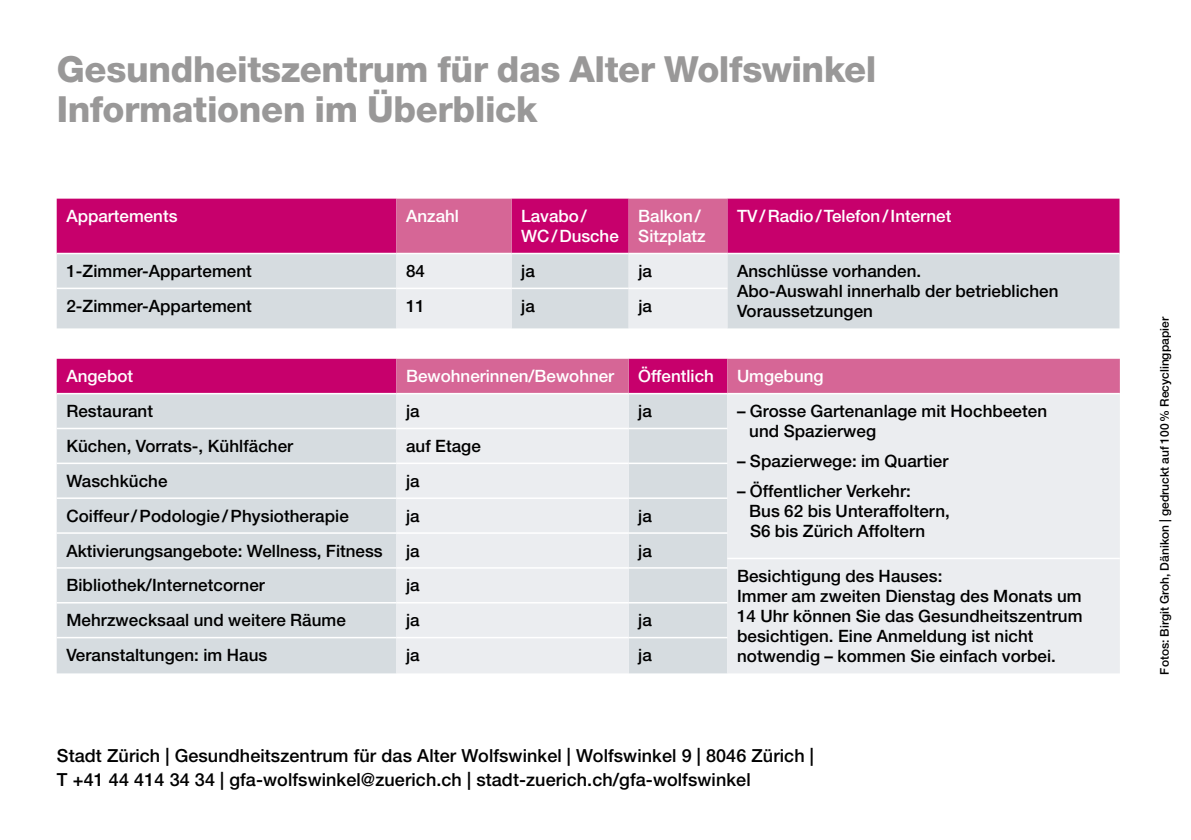
<style>
.page{position:relative;width:1191px;height:840px;background:#fff}
.page>*{position:absolute;margin:0;border:0;box-sizing:border-box;transform-origin:0 0}
.t1{font:800 36px/39.2px "Helvetica Neue LT Pro";letter-spacing:-.01em;color:#999898}
.t2{font:500 18px/24px "Helvetica Neue LT Pro";letter-spacing:.005em;color:#000}
.t3{font:500 17px/20px "Helvetica Neue LT Pro";letter-spacing:.005em;color:#000}
.t4{font:500 17px/20px "Helvetica Neue LT Pro";color:#fff}
.t5{font:500 12px "Helvetica Neue LT Pro";color:#000}
</style>
<div class="page">
<div style="left:57px;top:198px;width:1062px;height:54px;background:#c7006c"></div>
<div style="left:57px;top:254px;width:1062px;height:74px;background:#d6dce0"></div>
<svg style="left:396px;top:198px;width:331px;height:130px;background:#dba1c0"></svg>
<hr style="left:396px;top:252px;width:115px;height:2px;background:#fff">
<hr style="left:511px;top:252px;width:117px;height:2px;background:#fff">
<hr style="left:628px;top:252px;width:99px;height:2px;background:#fff">
<hr style="left:57px;top:287px;width:339px;height:2px;background:#fff">
<hr style="left:396px;top:287px;width:115px;height:2px;background:#fff">
<hr style="left:511px;top:287px;width:117px;height:2px;background:#fff">
<hr style="left:628px;top:287px;width:99px;height:2px;background:#fff">
<svg style="left:57px;top:358px;width:1062px;height:34px;background:#d04087"></svg>
<div style="left:57px;top:394px;width:339px;height:279px;background:#d6dce0"></div>
<svg style="left:396px;top:394px;width:723px;height:279px;background:#e8eaee"></svg>
<hr style="left:57px;top:427px;width:339px;height:2px;background:#fff">
<hr style="left:396px;top:427px;width:232px;height:2px;background:#fff">
<hr style="left:57px;top:462px;width:339px;height:2px;background:#fff">
<hr style="left:396px;top:462px;width:232px;height:2px;background:#fff">
<hr style="left:57px;top:497px;width:339px;height:1px;background:#fff">
<hr style="left:396px;top:497px;width:232px;height:1px;background:#fff">
<hr style="left:57px;top:532px;width:339px;height:1px;background:#fff">
<hr style="left:396px;top:532px;width:232px;height:1px;background:#fff">
<hr style="left:57px;top:567px;width:339px;height:1px;background:#fff">
<hr style="left:396px;top:567px;width:232px;height:1px;background:#fff">
<hr style="left:57px;top:601px;width:339px;height:2px;background:#fff">
<hr style="left:396px;top:601px;width:232px;height:2px;background:#fff">
<hr style="left:57px;top:636px;width:339px;height:2px;background:#fff">
<hr style="left:396px;top:636px;width:232px;height:2px;background:#fff">
<hr style="left:628px;top:497px;width:99px;height:1px;background:#fff">
<hr style="left:628px;top:532px;width:99px;height:1px;background:#fff">
<hr style="left:727px;top:557px;width:392px;height:2px;background:#fff">
<hr style="left:628px;top:567px;width:99px;height:1px;background:#fff">
<hr style="left:628px;top:601px;width:99px;height:2px;background:#fff">
<hr style="left:628px;top:636px;width:99px;height:2px;background:#fff">
<hr style="left:628px;top:427px;width:99px;height:2px;background:#fff">
<hr style="left:628px;top:462px;width:99px;height:2px;background:#fff">
<h1 class="t1" style="left:57px;top:50px;width:821px">Gesundheitszentrum für das Alter Wolfswinkel<br>Informationen im Überblick</h1>
<p class="t4" style="left:66px;top:206px;width:113px">Appartements</p>
<p class="t4" style="left:406px;top:206px;width:54px">Anzahl</p>
<p class="t4" style="left:521px;top:206px;width:99px">Lavabo/<br>WC/Dusche</p>
<p class="t4" style="left:638px;top:206px;width:69px">Balkon/<br>Sitzplatz</p>
<p class="t4" style="left:737px;top:206px;width:216px">TV/Radio/Telefon/Internet</p>
<p class="t3" style="left:66px;top:260px;width:187px">1-Zimmer-Appartement</p>
<p class="t3" style="left:406px;top:260px;width:20px">84</p>
<p class="t3" style="left:521px;top:260px;width:15px">ja</p>
<p class="t3" style="left:638px;top:260px;width:15px">ja</p>
<p class="t3" style="left:737px;top:260px;width:323px">Anschlüsse vorhanden.<br>Abo-Auswahl innerhalb der betrieblichen<br>Voraussetzungen</p>
<p class="t3" style="left:66px;top:295px;width:187px">2-Zimmer-Appartement</p>
<p class="t3" style="left:406px;top:295px;width:20px">11</p>
<p class="t3" style="left:521px;top:295px;width:15px">ja</p>
<p class="t3" style="left:638px;top:295px;width:15px">ja</p>
<p class="t4" style="left:66px;top:366px;width:68px">Angebot</p>
<p class="t4" style="left:406px;top:366px;width:210px">Bewohnerinnen/Bewohner</p>
<p class="t4" style="left:638px;top:366px;width:77px">Öffentlich</p>
<p class="t4" style="left:737px;top:366px;width:88px">Umgebung</p>
<p class="t3" style="left:66px;top:400px;width:88px">Restaurant</p>
<p class="t3" style="left:406px;top:400px;width:15px">ja</p>
<p class="t3" style="left:638px;top:400px;width:15px">ja</p>
<p class="t3" style="left:749px;top:400px;width:299px;text-indent:-12px">– Grosse Gartenanlage mit Hochbeeten und Spazierweg</p>
<p class="t3" style="left:737px;top:450px;width:213px">– Spazierwege: im Quartier</p>
<p class="t3" style="left:749px;top:480px;width:202px;text-indent:-12px">– Öffentlicher Verkehr:<br>Bus 62 bis Unteraffoltern,<br>S6 bis Zürich Affoltern</p>
<p class="t3" style="left:66px;top:435px;width:228px">Küchen, Vorrats-, Kühlfächer</p>
<p class="t3" style="left:406px;top:435px;width:76px">auf Etage</p>
<p class="t3" style="left:66px;top:470px;width:103px">Waschküche</p>
<p class="t3" style="left:406px;top:470px;width:15px">ja</p>
<p class="t3" style="left:66px;top:505px;width:284px">Coiffeur/Podologie/Physiotherapie</p>
<p class="t3" style="left:406px;top:505px;width:15px">ja</p>
<p class="t3" style="left:638px;top:505px;width:15px">ja</p>
<p class="t3" style="left:66px;top:540px;width:318px">Aktivierungsangebote: Wellness, Fitness</p>
<p class="t3" style="left:406px;top:540px;width:15px">ja</p>
<p class="t3" style="left:638px;top:540px;width:15px">ja</p>
<p class="t3" style="left:66px;top:574px;width:200px">Bibliothek/Internetcorner</p>
<p class="t3" style="left:406px;top:574px;width:15px">ja</p>
<p class="t3" style="left:66px;top:609px;width:281px">Mehrzwecksaal und weitere Räume</p>
<p class="t3" style="left:406px;top:609px;width:15px">ja</p>
<p class="t3" style="left:638px;top:609px;width:15px">ja</p>
<p class="t3" style="left:66px;top:644px;width:202px">Veranstaltungen: im Haus</p>
<p class="t3" style="left:406px;top:644px;width:15px">ja</p>
<p class="t3" style="left:638px;top:644px;width:15px">ja</p>
<p class="t3" style="left:737px;top:565px;width:347px">Besichtigung des Hauses:<br>Immer am zweiten Dienstag des Monats um 14 Uhr können Sie das Gesundheitszentrum besichtigen. Eine Anmeldung ist nicht notwendig – kommen Sie einfach vorbei.</p>
<p class="t2" style="left:57px;top:742px;width:758px">Stadt Zürich | Gesundheitszentrum für das Alter Wolfswinkel | Wolfswinkel 9 | 8046 Zürich |<br>T +41 44 414 34 34 | gfa-wolfswinkel@zuerich.ch | stadt-zuerich.ch/gfa-wolfswinkel</p>
<p class="t5" style="left:1157px;top:674px;width:359px;rotate:-90deg">Fotos: Birgit Groh, Dänikon | gedruckt auf 100% Recyclingpapier</p>
</div>
